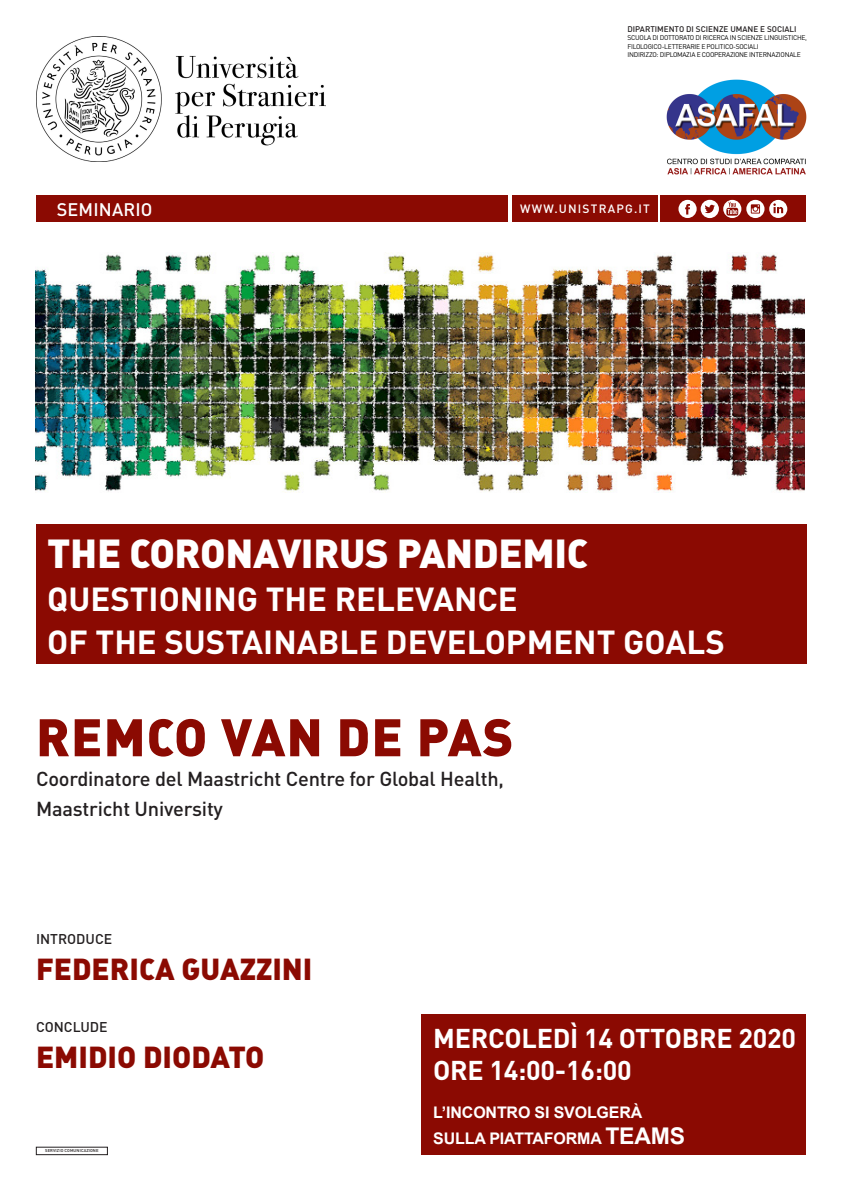
<style>
.page{position:relative;width:842px;height:1191px;background:#fff}
.page>*{position:absolute;margin:0;border:0;box-sizing:border-box;transform-origin:0 0}
.t1{font:52px "DIN Black Alternate";letter-spacing:.02em;color:#8b0a02}
.t2{font:40px "DIN Black Alternate";letter-spacing:-.01em;color:#fff}
.t3{font:700 32.9px "DIN";color:#fff}
.t4{font:30px "DIN Black Alternate";color:#8b0a02}
.t5{font:700 26.9px "DIN";letter-spacing:-.01em;color:#fff}
.t6{font:500 20px "DIN";letter-spacing:-.01em;color:#231f20}
.t7{font:500 18px "DIN";letter-spacing:.01em;color:#fff}
.Normale{font:700 16px "Arial";letter-spacing:-.01em;color:#fff}
.t8{font:500 14px "DIN";color:#231f20}
.t9{font:500 11.9px "DIN";letter-spacing:.1em;color:#fff}
.t10{font:500 8.1px "DIN";color:#231f20}
.t11{font:6.8px "DIN";letter-spacing:-.04em;color:#000}
.t12{font:500 4.2px "DIN";letter-spacing:.02em;color:#231f20}
.s1{font-size:23px}
</style>
<div class="page">
<div style="left:661px;top:196px;width:145px;height:26px;background:#8b0a02"></div>
<div style="left:36px;top:523px;width:770px;height:140px;background:#8b0a02"></div>
<div style="left:36px;top:196px;width:472px;height:26px;background:#8b0a02"></div>
<img style="left:36px;top:36px;width:290px;height:126px">
<div style="left:421px;top:1014px;width:385px;height:140px;background:#8b0a02"></div>
<img style="left:35px;top:253px;width:769px;height:239px">
<div style="left:36px;top:1146px;width:72px;height:9px;border:1px solid #231f20"></div>
<svg style="left:678px;top:200px;width:109px;height:18px"></svg>
<div style="left:512px;top:196px;width:145px;height:26px;background:#8b0a02"></div>
<img style="left:666px;top:79px;width:141px;height:96px">
<p class="t7" style="left:57px;top:197px;width:97px">SEMINARIO</p>
<p class="t10" style="left:627px;top:24px;width:171px">DIPARTIMENTO DI SCIENZE UMANE E SOCIALI</p>
<p class="t11" style="left:627px;top:34px;width:181px">SCUOLA DI DOTTORATO DI RICERCA IN SCIENZE LINGUISTICHE,</p>
<p class="t11" style="left:627px;top:42px;width:133px">FILOLOGICO-LETTERARIE E POLITICO-SOCIALI</p>
<p class="t11" style="left:627px;top:50px;width:175px">INDIRIZZO: DIPLOMAZIA E COOPERAZIONE INTERNAZIONALE</p>
<p class="t9" style="left:520px;top:201px;width:131px">WWW.UNISTRAPG.IT</p>
<p class="t2" style="left:47px;top:526px;width:543px">THE CORONAVIRUS PANDEMIC</p>
<p class="t3" style="left:47px;top:577px;width:472px">QUESTIONING THE RELEVANCE</p>
<p class="t3" style="left:47px;top:620px;width:679px">OF THE SUSTAINABLE DEVELOPMENT GOALS</p>
<p class="t1" style="left:36px;top:702px;width:479px">REMCO VAN DE PAS</p>
<p class="t6" style="left:36px;top:766px;width:469px">Coordinatore del Maastricht Centre for Global Health,</p>
<p class="t6" style="left:36px;top:796px;width:188px">Maastricht University</p>
<p class="t8" style="left:36px;top:929px;width:78px">INTRODUCE</p>
<p class="t4" style="left:36px;top:948px;width:278px">FEDERICA GUAZZINI</p>
<p class="t8" style="left:36px;top:1018px;width:73px">CONCLUDE</p>
<p class="t4" style="left:36px;top:1037px;width:230px">EMIDIO DIODATO</p>
<p class="t12" style="left:45px;top:1148px;width:55px">SERVIZIO COMUNICAZIONE</p>
<p class="t5" style="left:433px;top:1021px;width:364px">MERCOLEDÌ 14 OTTOBRE 2020</p>
<p class="t5" style="left:433px;top:1053px;width:200px">ORE 14:00-16:00</p>
<p class="Normale" style="left:433px;top:1101px;width:211px">L’INCONTRO SI SVOLGERÀ</p>
<p class="Normale" style="left:433px;top:1127px;width:253px">SULLA PIATTAFORMA <span class="s1">TEAMS</span></p>
</div>
